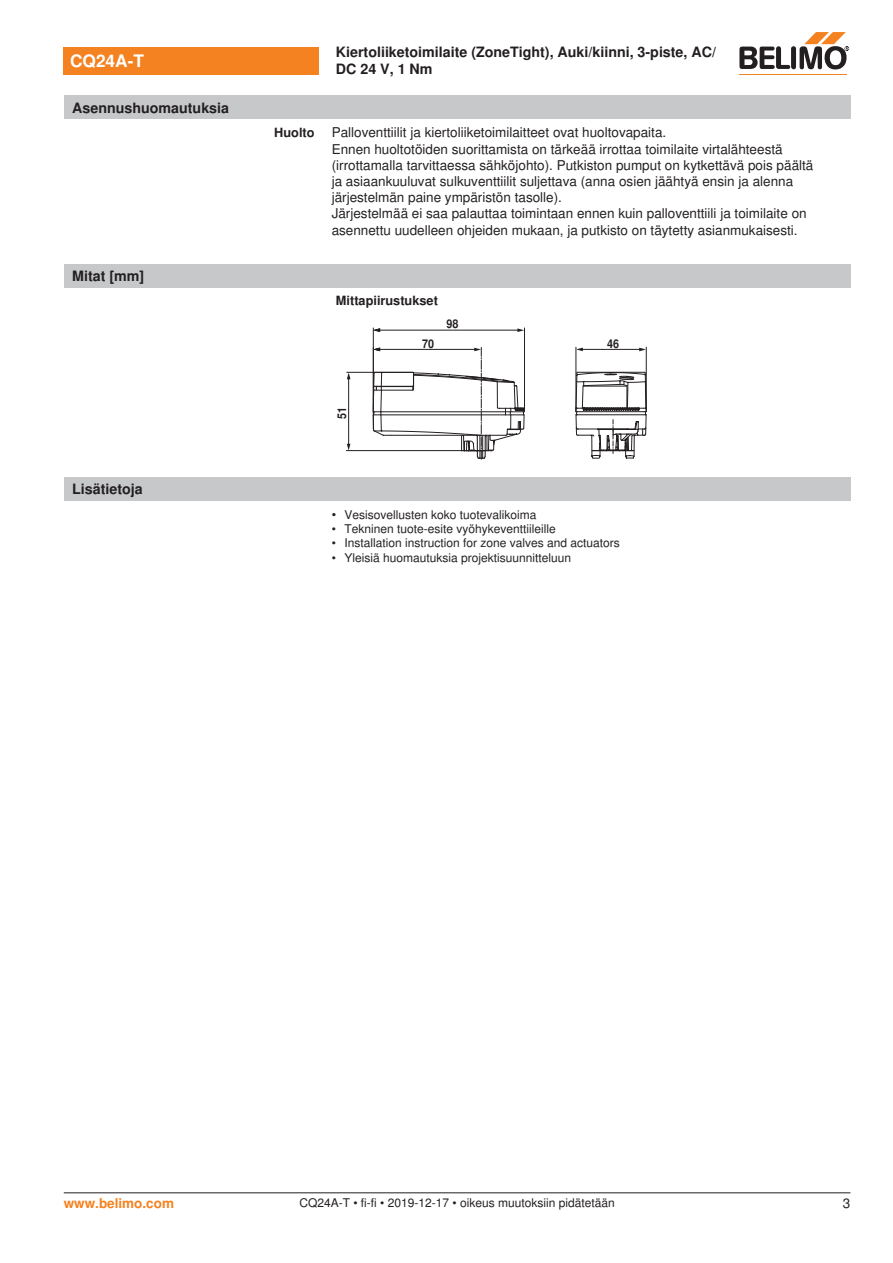
<style>
.page{position:relative;width:893px;height:1263px;background:#fff}
.page>*{position:absolute;margin:0;border:0;box-sizing:border-box;transform-origin:0 0}
.t1{font:700 17.25px "Nimbus Sans BEL";color:#fff}
.t2{font:700 14.25px/17.1px "Nimbus Sans BEL";color:#231f20}
.Rechtsbündig_Footer{font:13.5px/16.2px "Nimbus Sans BEL";color:#231f20}
.t3{font:700 13.5px "Nimbus Sans BEL";color:#f58220}
.Rechtsbündig{font:700 12.75px "Nimbus Sans BEL";color:#231f20}
.Bulletpoints{font:12px "Nimbus Sans BEL";color:#231f20}
.Footer_EU_center{font:12px "Nimbus Sans BEL";color:#231f20}
.t4{font:700 12px "Nimbus Sans BEL";color:#231f20;scale:.9 1}
.s1{font-size:12.75px}
</style>
<div class="page">
<div style="left:64px;top:264px;width:786px;height:24px;background:#c7c8ca"></div>
<hr style="left:348px;top:376px;width:1px;height:70px;background:#231f20">
<svg style="left:347px;top:373px;width:3px;height:6px"></svg>
<svg style="left:347px;top:444px;width:3px;height:6px"></svg>
<hr style="left:346px;top:372px;width:67px;height:1px;background:#231f20">
<hr style="left:346px;top:450px;width:117px;height:1px;background:#231f20">
<hr style="left:524px;top:328px;width:1px;height:84px;background:#231f20">
<svg style="left:517px;top:328px;width:7px;height:4px"></svg>
<hr style="left:373px;top:328px;width:1px;height:82px;background:#231f20">
<svg style="left:372px;top:347px;width:153px;height:113px"></svg>
<hr style="left:379px;top:349px;width:97px;height:1px;background:#231f20">
<svg style="left:373px;top:328px;width:7px;height:4px"></svg>
<hr style="left:379px;top:330px;width:141px;height:1px;background:#231f20">
<svg style="left:575px;top:346px;width:72px;height:113px"></svg>
<div style="left:64px;top:477px;width:786px;height:23px;background:#c7c8ca"></div>
<div style="left:64px;top:47px;width:255px;height:27px;background:#f58220"></div>
<hr style="left:739px;top:74px;width:107px;height:1px;background:#f58220">
<svg style="left:739px;top:32px;width:110px;height:38px"></svg>
<div style="left:64px;top:96px;width:786px;height:23px;background:#c7c8ca"></div>
<hr style="left:64px;top:1192px;width:786px;height:1px;background:#231f20">
<p class="t1" style="left:70px;top:51px;width:75px">CQ24A-T</p>
<p class="t2" style="left:336px;top:44px;width:382px">Kiertoliiketoimilaite (ZoneTight), Auki/kiinni, 3-piste, AC/<br>DC 24 V, 1 Nm</p>
<p class="t2" style="left:72px;top:100px;width:158px">Asennushuomautuksia</p>
<p class="t2" style="left:72px;top:268px;width:74px">Mitat [mm]</p>
<p class="t2" style="left:72px;top:481px;width:72px">Lisätietoja</p>
<p class="Rechtsbündig" style="left:274px;top:125px;width:42px">Huolto</p>
<p class="Rechtsbündig_Footer" style="left:332px;top:125px;width:336px">Palloventtiilit ja kiertoliiketoimilaitteet ovat huoltovapaita.</p>
<p class="Rechtsbündig_Footer" style="left:332px;top:141px;width:483px">Ennen huoltotöiden suorittamista on tärkeää irrottaa toimilaite virtalähteestä (irrottamalla tarvittaessa sähköjohto). Putkiston pumput on kytkettävä pois päältä ja asiaankuuluvat sulkuventtiilit suljettava (anna osien jäähtyä ensin ja alenna järjestelmän paine ympäristön tasolle).</p>
<p class="Rechtsbündig_Footer" style="left:332px;top:206px;width:476px">Järjestelmää ei saa palauttaa toimintaan ennen kuin palloventtiili ja toimilaite on asennettu uudelleen ohjeiden mukaan, ja putkisto on täytetty asianmukaisesti.</p>
<p class="Rechtsbündig" style="left:336px;top:293px;width:104px">Mittapiirustukset</p>
<p class="t4" style="left:446px;top:316px;width:15px">98</p>
<p class="t4" style="left:334px;top:419px;width:15px;rotate:-90deg">51</p>
<p class="t4" style="left:422px;top:336px;width:15px">70</p>
<p class="t4" style="left:607px;top:336px;width:15px">46</p>
<p class="Bulletpoints" style="left:332px;top:507px;width:206px"><span class="s1">•</span> Vesisovellusten koko tuotevalikoima</p>
<p class="Bulletpoints" style="left:332px;top:521px;width:226px">• Tekninen tuote-esite vyöhykeventtiileille</p>
<p class="Bulletpoints" style="left:332px;top:536px;width:290px">• Installation instruction for zone valves and actuators</p>
<p class="Bulletpoints" style="left:332px;top:550px;width:241px">• Yleisiä huomautuksia projektisuunnitteluun</p>
<p class="t3" style="left:64px;top:1195px;width:112px">www.belimo.com</p>
<p class="Footer_EU_center" style="left:299px;top:1196px;width:317px">CQ24A-T • fi-fi • 2019-12-17 • oikeus muutoksiin pidätetään</p>
<p class="Rechtsbündig_Footer" style="left:843px;top:1196px;width:9px">3</p>
</div>
